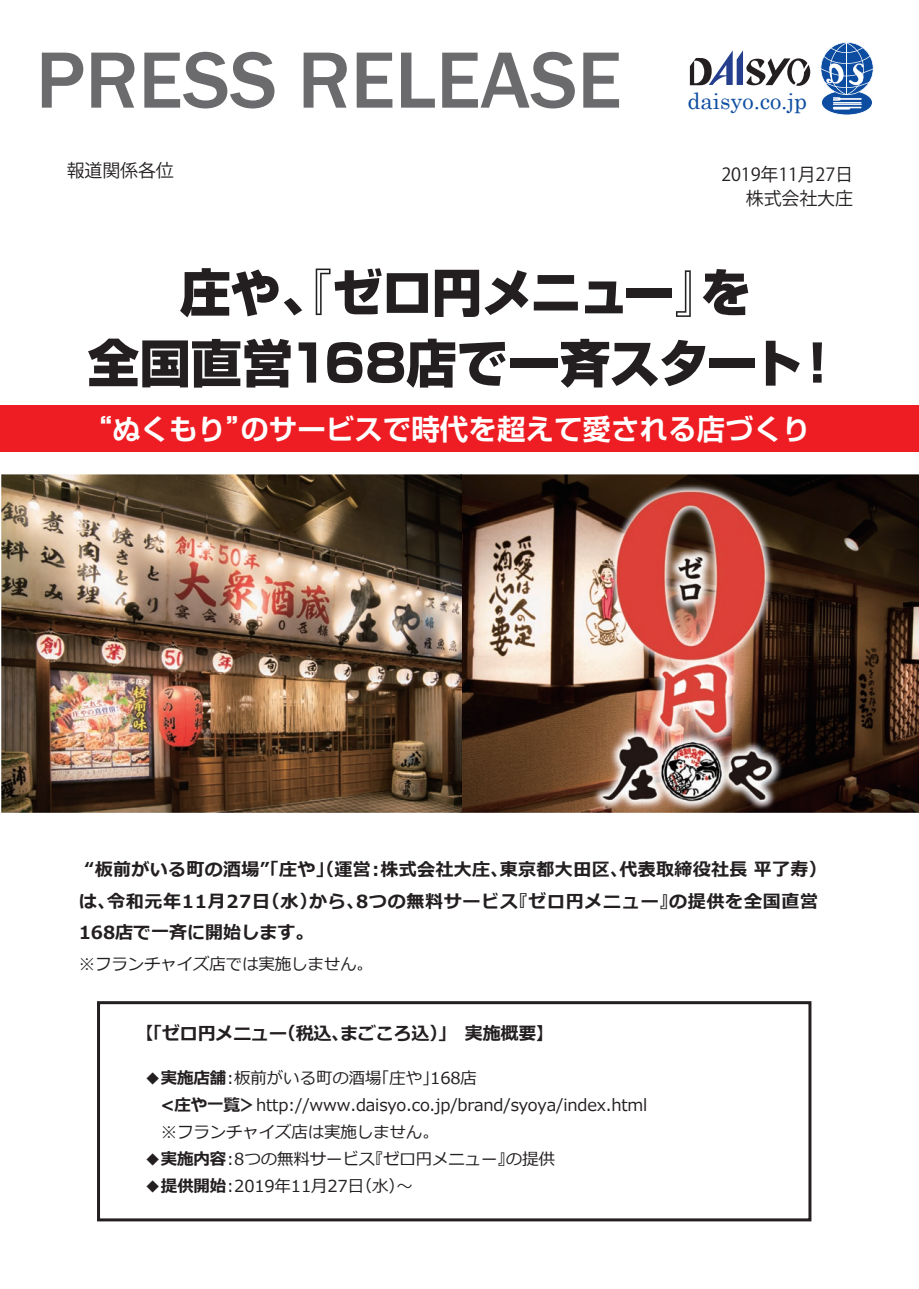
<style>
.page{position:relative;width:919px;height:1289px;background:#fff}
.page>*{position:absolute;margin:0;border:0;box-sizing:border-box;transform-origin:0 0}
.t1{font:500 82.5px "Franklin Gothic";color:#6b6b6e}
.t2{font:800 51px/70.5px "Shin Go Pro";letter-spacing:-.02em;color:#231f20;text-align:center}
.t3{font:700 28.5px "Shin Go Pro De";color:#fff}
.t4{font:22.5px "Century";color:#0d4da1}
.t5{font:700 18px/31.5px "Meiryo";letter-spacing:.02em;color:#231f20}
.t6{font:700 18px "Meiryo";letter-spacing:-.01em;color:#231f20}
.t7{font:18px/24px "Koz Go Pro";letter-spacing:-.01em;color:#231f20;text-align:right}
.t8{font:16.5px "Meiryo";letter-spacing:-.01em;color:#231f20}
.s1{font-weight:700}
</style>
<div class="page">
<svg style="left:820px;top:42px;width:53px;height:73px"></svg>
<svg style="left:689px;top:50px;width:121px;height:36px"></svg>
<div style="left:0;top:405px;width:918px;height:47px;background:#ee1d23"></div>
<div style="left:97px;top:1001px;width:714px;height:220px;border:3px solid #231f20"></div>
<img style="left:1px;top:474px;width:917px;height:338px">
<h1 class="t1" style="left:36px;top:29px;width:587px">PRESS RELEASE</h1>
<h3 class="t4" style="left:687px;top:82px;width:121px">daisyo.co.jp</h3>
<p class="t7" style="left:67px;top:159px;width:109px">報道関係各位</p>
<p class="t7" style="left:721px;top:163px;width:133px">2019年11月27日株式会社大庄</p>
<h2 class="t2" style="left:88px;top:252px;width:756px">庄や、『ゼロ円メニュー』を<br>全国直営168店で一斉スタート！</h2>
<h3 class="t3" style="left:83px;top:406px;width:728px">“ぬくもり”のサービスで時代を超えて愛される店づくり</h3>
<p class="t5" style="left:79px;top:855px;width:749px;text-indent:6px">“板前がいる町の酒場”「庄や」（運営︓株式会社大庄、東京都大田区、代表取締役社長 平了寿）は、令和元年11月27日（水）から、8つの無料サービス『ゼロ円メニュー』の提供を全国直営<br>168店で一斉に開始します。</p>
<p class="t8" style="left:79px;top:952px;width:296px">※フランチャイズ店では実施しません。</p>
<p class="t6" style="left:135px;top:1020px;width:420px">【「ゼロ円メニュー（税込、まごころ込）」　実施概要】</p>
<p class="t8" style="left:144px;top:1066px;width:334px"><span class="s1">◆実施店舗</span>︓板前がいる町の酒場「庄や」168店</p>
<p class="t8" style="left:161px;top:1093px;width:488px"><span class="s1">&lt;庄や一覧＞</span>http://www.daisyo.co.jp/brand/syoya/index.html</p>
<p class="t8" style="left:144px;top:1120px;width:296px">　※フランチャイズ店は実施しません。</p>
<p class="t8" style="left:144px;top:1147px;width:412px"><span class="s1">◆実施内容</span>︓8つの無料サービス『ゼロ円メニュー』の提供</p>
<p class="t8" style="left:144px;top:1174px;width:270px"><span class="s1">◆提供開始</span>︓2019年11月27日（水）～</p>
</div>
